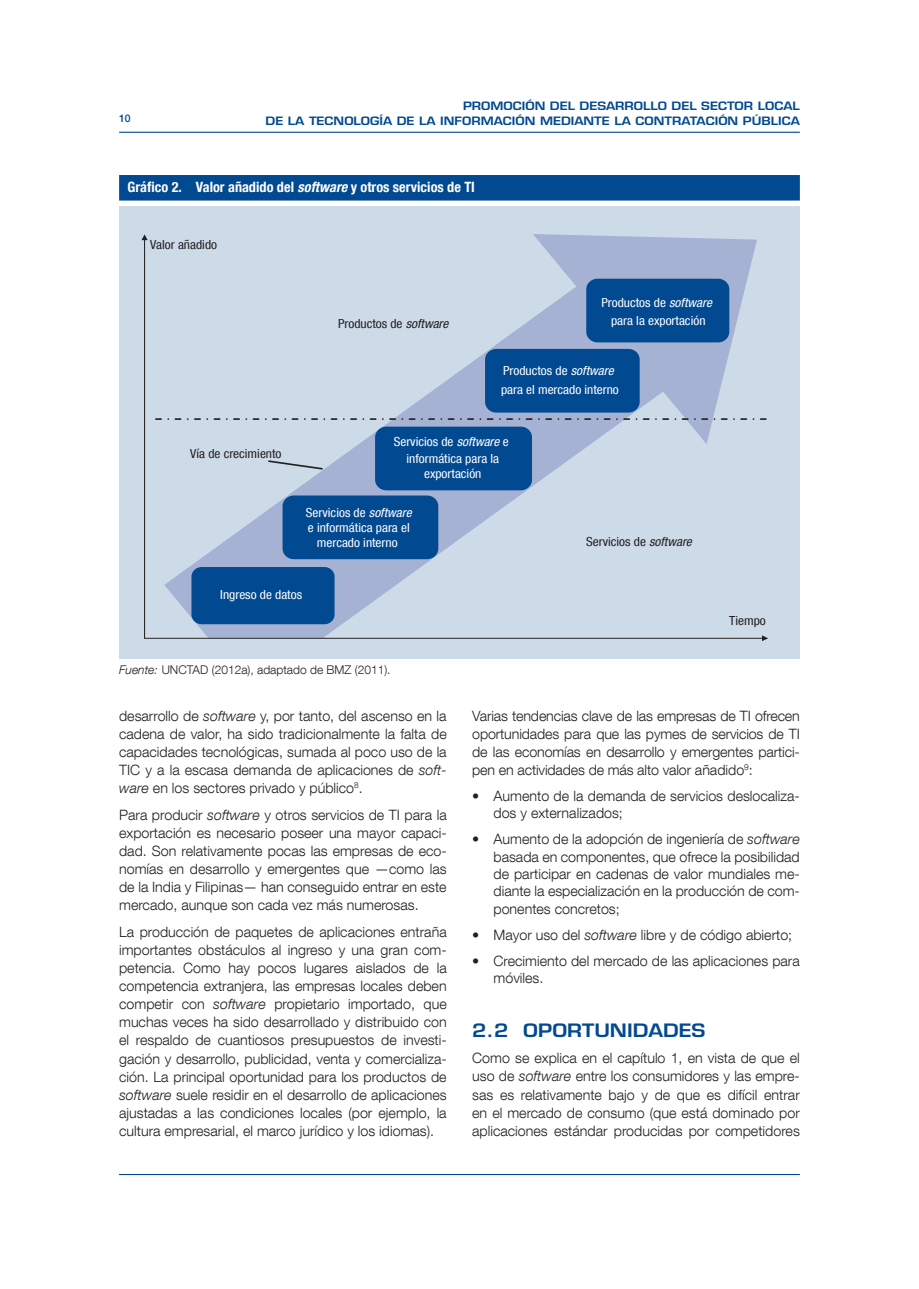
<style>
.page{position:relative;width:919px;height:1289px;background:#fff}
.page>*{position:absolute;margin:0;border:0;box-sizing:border-box;transform-origin:0 0}
.Subtítulo_1_1{font:600 18px "Eurostile LT Std";color:#014990;scale:1.15 1}
.Body_Text{font:300 14.25px/18.1px "Helvetica Neue LT Com";color:#231f20;text-align:justify}
.Gráfico_título_filet{font:700 condensed 14.25px "Helvetica Neue LT Com";color:#fff}
.t1{font:condensed 12.45px/15px "Helvetica Neue LT Com";color:#fff;text-align:center;scale:1.07 1}
.t2{font:condensed 12.45px "Helvetica Neue LT Com";color:#231f20;scale:1.07 1}
.fuente{font:300 12px "Helvetica Neue LT Com";color:#231f20}
.t3{font:600 11.25px/14.2px "Eurostile LT Std";color:#014990;text-align:right;scale:1.15 1}
.t4{font:500 10.5px "Helvetica Neue LT Com";color:#014990}
.s1{font-style:italic}
</style>
<div class="page">
<hr style="left:119px;top:132px;width:680px;height:1px;background:#014990">
<hr style="left:119px;top:1173px;width:680px;height:1px;background:#014990">
<div style="left:119px;top:175px;width:680px;height:25px;background:#014990"></div>
<div style="left:119px;top:206px;width:680px;height:452px;background:#cddbe9"></div>
<svg style="left:164px;top:234px;width:593px;height:404px"></svg>
<hr style="left:144px;top:239px;width:1px;height:399px;background:#231f20">
<svg style="left:141px;top:234px;width:7px;height:6px"></svg>
<svg style="left:762px;top:635px;width:6px;height:6px"></svg>
<div style="left:191px;top:567px;width:143px;height:57px;background:#014990;border-radius:10px"></div>
<div style="left:282px;top:495px;width:156px;height:64px;background:#014990;border-radius:11px"></div>
<div style="left:485px;top:349px;width:154px;height:63px;background:#014990;border-radius:11px"></div>
<div style="left:375px;top:426px;width:157px;height:64px;background:#014990;border-radius:11px"></div>
<div style="left:586px;top:279px;width:143px;height:63px;background:#014990;border-radius:11px"></div>
<svg style="left:156px;top:418px;width:611px;height:2px"></svg>
<svg style="left:267px;top:459px;width:57px;height:11px"></svg>
<hr style="left:144px;top:638px;width:619px;height:1px;background:#231f20">
<p class="t4" style="left:119px;top:112px;width:13px">10</p>
<p class="t3" style="left:265px;top:99px;width:466px">PROMOCIÓN DEL DESARROLLO DEL SECTOR LOCAL<br>DE LA TECNOLOGÍA DE LA INFORMACIÓN MEDIANTE LA CONTRATACIÓN PÚBLICA</p>
<p class="Gráfico_título_filet" style="left:128px;top:178px;width:349px">Gráfico 2. Valor añadido del <span class="s1">software</span> y otros servicios de TI</p>
<p class="t2" style="left:150px;top:238px;width:64px">Valor añadido</p>
<p class="t2" style="left:190px;top:446px;width:87px">Vía de crecimiento</p>
<p class="t2" style="left:338px;top:316px;width:105px">Productos de <span class="s1">software</span></p>
<p class="t1" style="left:601px;top:293px;width:105px;line-height:18.3px">Productos de <span class="s1">software </span>para la exportación</p>
<p class="t1" style="left:501px;top:362px;width:112px;line-height:18.3px;text-align:left">Productos de <span class="s1">software </span>para el mercado interno</p>
<p class="t1" style="left:394px;top:433px;width:109px;line-height:16.6px">Servicios de <span class="s1">software</span> e informática para la</p>
<p class="t1" style="left:424px;top:466px;width:55px">exportación</p>
<p class="t1" style="left:306px;top:505px;width:100px">Servicios de <span class="s1">software </span>e informática para el mercado interno</p>
<p class="t2" style="left:586px;top:534px;width:100px">Servicios de <span class="s1">software</span></p>
<p class="t1" style="left:220px;top:587px;width:78px">Ingreso de datos</p>
<p class="fuente" style="left:119px;top:663px;width:273px"><span class="s1">Fuente:</span> UNCTAD (2012a), adaptado de BMZ (2011).</p>
<p class="Body_Text" style="left:119px;top:706px;width:329px">desarrollo de <span class="s1">software</span> y, por tanto, del ascenso en la cadena de valor, ha sido tradicionalmente la falta de capacidades tecnológicas, sumada al poco uso de la TIC y a la escasa demanda de aplicaciones de <span class="s1">soft&shy;ware</span> en los sectores privado y público<sup>8</sup>.</p>
<p class="Body_Text" style="left:119px;top:805px;width:329px">Para producir <span class="s1">software</span> y otros servicios de TI para la exportación es necesario poseer una mayor capaci&shy;dad. Son relativamente pocas las empresas de eco&shy;nomías en desarrollo y emergentes que —como las de la India y Filipinas— han conseguido entrar en este mercado, aunque son cada vez más numerosas.</p>
<p class="Body_Text" style="left:119px;top:922px;width:329px">La producción de paquetes de aplicaciones entraña importantes obstáculos al ingreso y una gran com&shy;petencia. Como hay pocos lugares aislados de la competencia extranjera, las empresas locales deben competir con <span class="s1">software</span> propietario importado, que muchas veces ha sido desarrollado y distribuido con el respaldo de cuantiosos presupuestos de investi&shy;gación y desarrollo, publicidad, venta y comercializa&shy;ción. La principal oportunidad para los productos de <span class="s1">software</span> suele residir en el desarrollo de aplicaciones ajustadas a las condiciones locales (por ejemplo, la cultura empresarial, el marco jurídico y los idiomas).</p>
<p class="t2" style="left:729px;top:613px;width:36px">Tiempo</p>
<p class="Body_Text" style="left:472px;top:706px;width:329px">Varias tendencias clave de las empresas de TI ofrecen oportunidades para que las pymes de servicios de TI de las economías en desarrollo y emergentes partici&shy;pen en actividades de más alto valor añadido<sup>9</sup>:</p>
<p class="Body_Text" style="left:493px;top:786px;width:308px;line-height:17.4px;text-indent:-21px">• Aumento de la demanda de servicios deslocaliza&shy;dos y externalizados;</p>
<p class="Body_Text" style="left:493px;top:830px;width:308px;line-height:17.4px;text-indent:-21px">• Aumento de la adopción de ingeniería de <span class="s1">software </span>basada en componentes, que ofrece la posibilidad de participar en cadenas de valor mundiales me&shy;diante la especialización en la producción de com&shy;ponentes concretos;</p>
<p class="Body_Text" style="left:472px;top:925px;width:321px">• Mayor uso del <span class="s1">software</span> libre y de código abierto;</p>
<p class="Body_Text" style="left:493px;top:951px;width:308px;line-height:17.4px;text-indent:-21px">• Crecimiento del mercado de las aplicaciones para móviles.</p>
<p class="Subtítulo_1_1" style="left:472px;top:1018px;width:204px">2.2 OPORTUNIDADES</p>
<p class="Body_Text" style="left:472px;top:1048px;width:329px">Como se explica en el capítulo 1, en vista de que el uso de <span class="s1">software</span> entre los consumidores y las empre&shy;sas es relativamente bajo y de que es difícil entrar en el mercado de consumo (que está dominado por aplicaciones estándar producidas por competidores</p>
</div>
